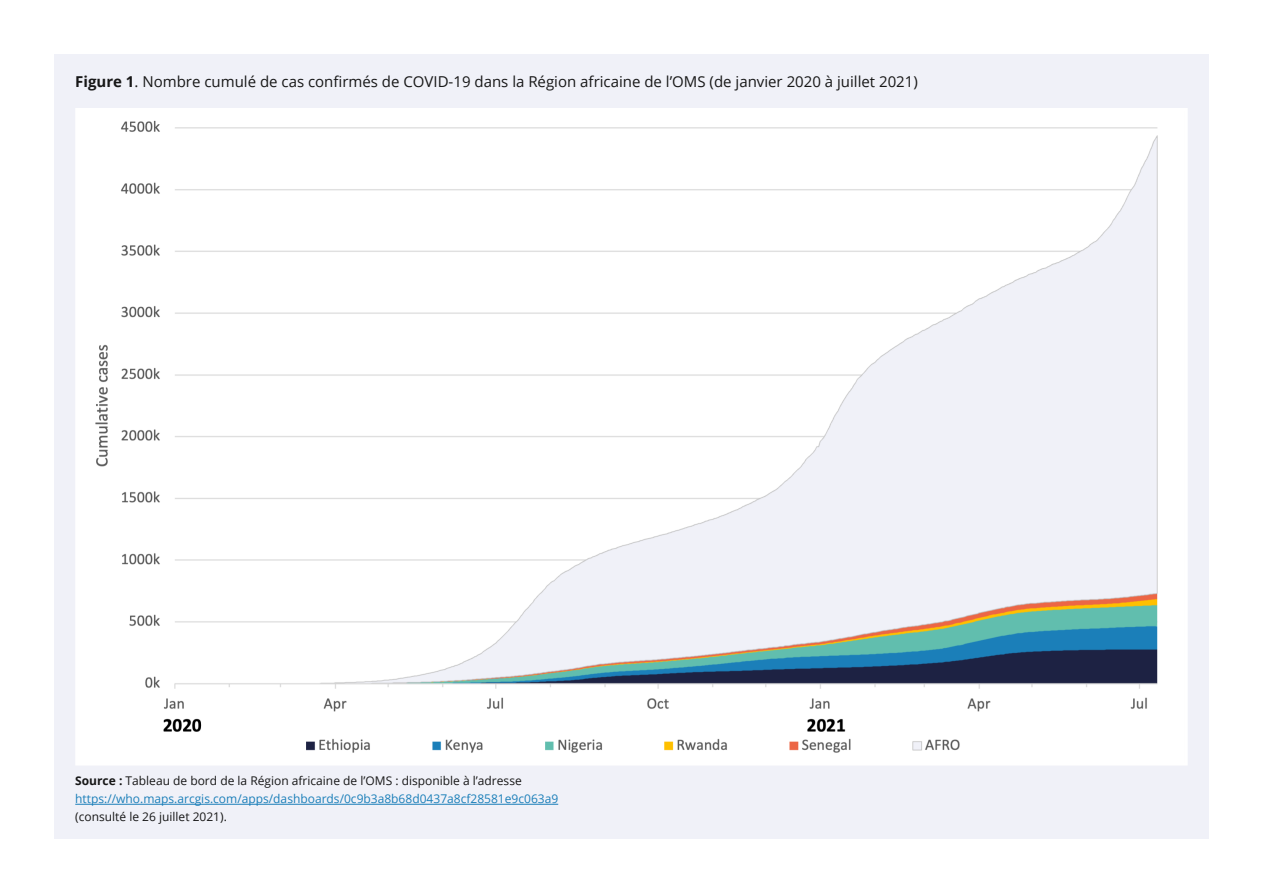
<style>
.page{position:relative;width:1263px;height:893px;background:#fff}
.page>*{position:absolute;margin:0;border:0;box-sizing:border-box;transform-origin:0 0}
.t1{font:15px "Open Sans";color:#171717}
.t2{font:12px/18px "Open Sans";color:#1b7fb9}
.t3{font:12px "Open Sans";color:#171717}
.s1{font-weight:700}
.s2{font-weight:700;color:#171717}
.s3{color:#171717}
</style>
<div class="page">
<div style="left:54px;top:54px;width:1155px;height:785px;background:#f0f1f8"></div>
<hr style="left:75px;top:804px;width:483px;height:1px;background:#1b7fb9">
<img style="left:79px;top:112px;width:1105px;height:649px">
<p class="t1" style="left:75px;top:71px;width:844px"><span class="s1">Figure 1</span>. Nombre cumulé de cas confirmés de COVID-19 dans la Région africaine de l’OMS (de janvier 2020 à juillet 2021)</p>
<p class="t2" style="left:75px;top:772px;width:484px"><span class="s2">Source :</span> <span class="s3">Tableau de bord de la Région africaine de l’OMS : disponible à l’adresse </span>https://who.maps.arcgis.com/apps/dashboards/0c9b3a8b68d0437a8cf28581e9c063a9</p>
<p class="t3" style="left:75px;top:809px;width:153px">(consulté le 26 juillet 2021).</p>
</div>
